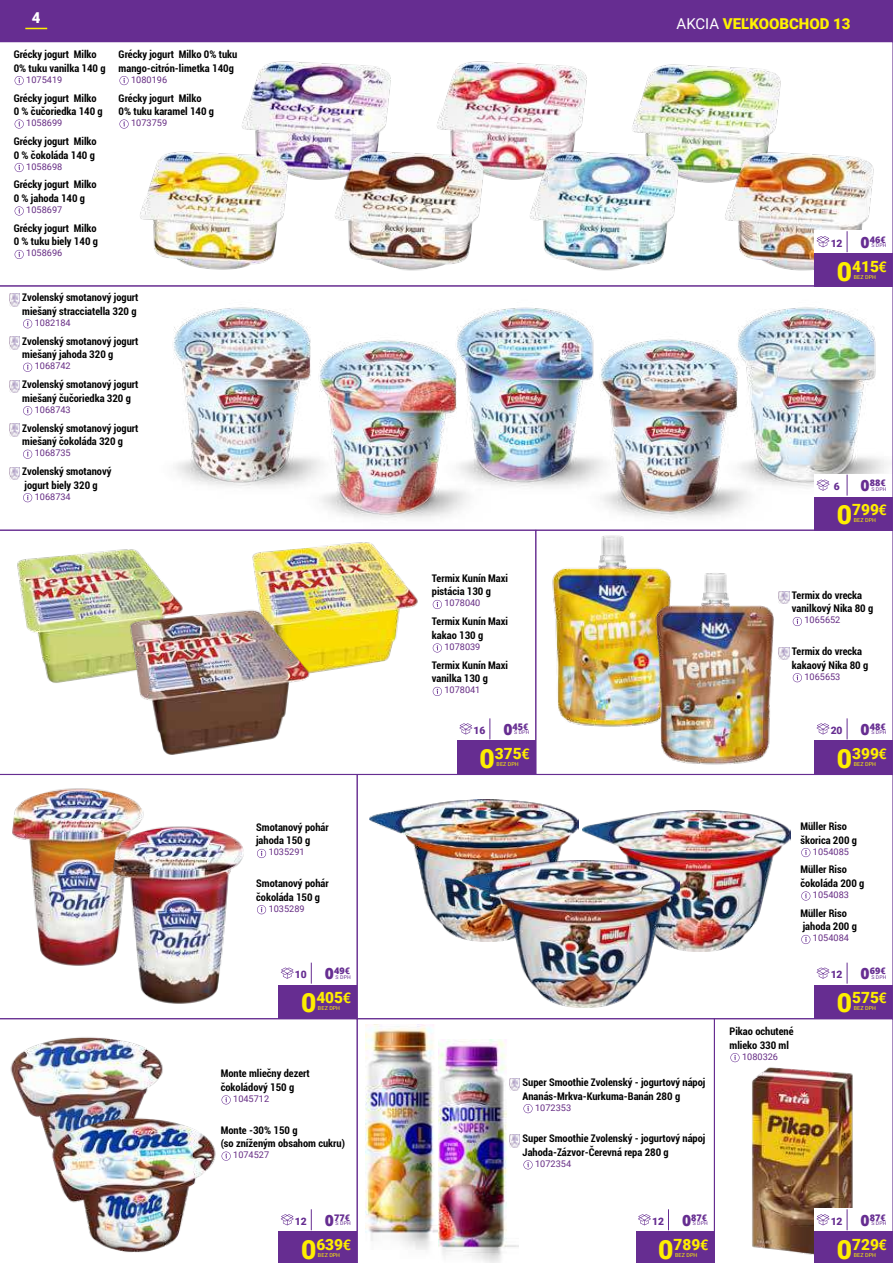
<style>
.page{position:relative;width:893px;height:1263px;background:#fff}
.page>*{position:absolute;margin:0;border:0;box-sizing:border-box;transform-origin:0 0}
.t1{font:900 15.45px "Roboto";color:#feee00}
.t2{font:900 15px "Roboto";color:#fff200}
.t3{font:900 15px "Roboto";color:#fff}
.t4{font:700 condensed 10.5px/13.5px "Roboto";color:#000}
.t5{font:900 10.35px "Roboto";color:#662d91}
.t6{font:9.15px "Roboto";color:#652b83}
.t7{font:800 9.15px "Open Sans";color:#662d91}
.t8{font:5.4px "Roboto";letter-spacing:.015em;color:#fff200}
.t9{font:5.1px "Roboto";letter-spacing:.035em;color:#662d91}
.s1{font-family:"Open Sans";font-weight:800;font-size:15.6px}
.s2{font-size:26.4px}
.s3{font-family:"Fira Sans Condensed";font-weight:600}
.s4{font-weight:400;color:#fff}
.s5{font-size:15.6px}
.s6{font-family:"Roboto";font-weight:900}
</style>
<div class="page">
<div style="left:0;top:0;width:893px;height:42px;background:#662d91"></div>
<svg style="left:25px;top:28px;width:22px;height:1px"></svg>
<svg style="left:793px;top:617px;width:9px;height:9px"></svg>
<svg style="left:787px;top:591px;width:2px;height:13px"></svg>
<img style="left:552px;top:535px;width:95px;height:192px">
<img style="left:647px;top:568px;width:140px;height:197px">
<div style="left:814px;top:741px;width:79px;height:33px;background:#662d91"></div>
<svg style="left:816px;top:723px;width:13px;height:11px"></svg>
<svg style="left:847px;top:718px;width:1px;height:21px"></svg>
<svg style="left:793px;top:673px;width:9px;height:9px"></svg>
<svg style="left:779px;top:647px;width:10px;height:13px"></svg>
<svg style="left:801px;top:848px;width:9px;height:9px"></svg>
<svg style="left:801px;top:891px;width:9px;height:9px"></svg>
<div style="left:814px;top:985px;width:79px;height:33px;background:#662d91"></div>
<svg style="left:816px;top:967px;width:13px;height:12px"></svg>
<svg style="left:847px;top:963px;width:1px;height:21px"></svg>
<svg style="left:801px;top:935px;width:9px;height:9px"></svg>
<img style="left:370px;top:800px;width:208px;height:139px">
<img style="left:582px;top:810px;width:208px;height:142px">
<img style="left:463px;top:860px;width:217px;height:147px">
<img style="left:0;top:42px;width:893px;height:244px">
<img style="left:0;top:286px;width:893px;height:244px">
<img style="left:714px;top:1019px;width:179px;height:244px">
<div style="left:536px;top:530px;width:357px;height:244px;border:1px solid #662d91"></div>
<img style="left:357px;top:1019px;width:357px;height:244px">
<img style="left:0;top:530px;width:536px;height:244px">
<div style="left:357px;top:774px;width:536px;height:245px;border:1px solid #662d91"></div>
<img style="left:0;top:774px;width:357px;height:245px">
<img style="left:0;top:1019px;width:357px;height:244px">
<h2 class="t3" style="left:32px;top:7px;width:10px">4</h2>
<p class="t4" style="left:14px;top:47px;width:93px">Grécky jogurt Milko<br>0% tuku vanilka 140 g</p>
<p class="t6" style="left:26px;top:73px;width:37px">1075419</p>
<p class="t4" style="left:14px;top:91px;width:91px">Grécky jogurt Milko<br>0 % čučoriedka 140 g</p>
<p class="t6" style="left:26px;top:116px;width:37px">1058699</p>
<p class="t4" style="left:14px;top:134px;width:84px">Grécky jogurt Milko<br>0 % čokoláda 140 g</p>
<p class="t6" style="left:26px;top:160px;width:37px">1058698</p>
<p class="t4" style="left:14px;top:178px;width:84px">Grécky jogurt Milko<br>0 % jahoda 140 g</p>
<p class="t6" style="left:26px;top:203px;width:37px">1058697</p>
<p class="t4" style="left:14px;top:221px;width:86px">Grécky jogurt Milko<br>0 % tuku biely 140 g</p>
<p class="t6" style="left:26px;top:247px;width:37px">1058696</p>
<p class="t4" style="left:119px;top:47px;width:120px">Grécky jogurt Milko 0% tuku mango-citrón-limetka 140g</p>
<p class="t6" style="left:131px;top:73px;width:37px">1080196</p>
<p class="t4" style="left:119px;top:91px;width:97px">Grécky jogurt Milko<br>0% tuku karamel 140 g</p>
<p class="t6" style="left:131px;top:116px;width:37px">1073759</p>
<p class="t4" style="left:22px;top:290px;width:118px">Zvolenský smotanový jogurt miešaný stracciatella 320 g</p>
<p class="t6" style="left:35px;top:316px;width:37px">1082184</p>
<p class="t4" style="left:22px;top:334px;width:118px">Zvolenský smotanový jogurt miešaný jahoda 320 g</p>
<p class="t6" style="left:35px;top:360px;width:37px">1068742</p>
<p class="t4" style="left:22px;top:377px;width:118px">Zvolenský smotanový jogurt miešaný čučoriedka 320 g</p>
<p class="t6" style="left:35px;top:403px;width:37px">1068743</p>
<p class="t4" style="left:22px;top:421px;width:118px">Zvolenský smotanový jogurt miešaný čokoláda 320 g</p>
<p class="t6" style="left:35px;top:447px;width:37px">1068735</p>
<p class="t4" style="left:22px;top:464px;width:91px">Zvolenský smotanový jogurt biely 320 g</p>
<p class="t6" style="left:35px;top:490px;width:37px">1068734</p>
<p class="t4" style="left:256px;top:820px;width:74px">Smotanový pohár jahoda 150 g</p>
<p class="t6" style="left:269px;top:846px;width:37px">1035291</p>
<p class="t4" style="left:256px;top:876px;width:74px">Smotanový pohár čokoláda 150 g</p>
<p class="t6" style="left:269px;top:902px;width:37px">1035289</p>
<p class="t5" style="left:295px;top:967px;width:57px">10 <span class="s1">0</span><sup>49</sup><sup>€</sup></p>
<h1 class="t1" style="left:301px;top:987px;width:52px"><span class="s2">0</span>405<span class="s3">€</span></h1>
<p class="t9" style="left:336px;top:973px;width:17px">S DPH</p>
<p class="t8" style="left:318px;top:1004px;width:24px">BEZ DPH</p>
<p class="t4" style="left:221px;top:1066px;width:91px">Monte mliečny dezert čokoládový 150 g</p>
<p class="t6" style="left:233px;top:1092px;width:37px">1045712</p>
<p class="t4" style="left:221px;top:1123px;width:126px">Monte -30% 150 g<br>(so zníženým obsahom cukru)</p>
<p class="t6" style="left:233px;top:1148px;width:37px">1074527</p>
<p class="t5" style="left:295px;top:1214px;width:57px">12 <span class="s1">0</span><sup>77</sup><sup>€</sup></p>
<h1 class="t1" style="left:301px;top:1234px;width:52px"><span class="s2">0</span>639<span class="s3">€</span></h1>
<p class="t9" style="left:336px;top:1220px;width:17px">S DPH</p>
<p class="t8" style="left:318px;top:1251px;width:24px">BEZ DPH</p>
<h2 class="t2" style="left:676px;top:13px;width:175px"><span class="s4">AKCIA</span> VEĽKOOBCHOD 13</h2>
<p class="t5" style="left:831px;top:236px;width:57px">12 <span class="s1">0</span><sup>46</sup><sup>€</sup></p>
<h1 class="t1" style="left:837px;top:256px;width:52px"><span class="s2">0</span>415<span class="s3">€</span></h1>
<p class="t9" style="left:871px;top:242px;width:17px">S DPH</p>
<p class="t8" style="left:854px;top:273px;width:24px">BEZ DPH</p>
<p class="t4" style="left:432px;top:571px;width:78px">Termix Kunín Maxi pistácia 130 g</p>
<p class="t6" style="left:444px;top:597px;width:37px">1078040</p>
<p class="t4" style="left:432px;top:614px;width:78px">Termix Kunín Maxi kakao 130 g</p>
<p class="t6" style="left:444px;top:640px;width:37px">1078039</p>
<p class="t4" style="left:432px;top:658px;width:78px">Termix Kunín Maxi vanilka 130 g</p>
<p class="t6" style="left:444px;top:684px;width:37px">1078041</p>
<p class="t5" style="left:473px;top:723px;width:57px">16 <span class="s1">0</span><sup>45</sup><sup>€</sup></p>
<h1 class="t1" style="left:480px;top:743px;width:52px"><span class="s2">0</span>375<span class="s3">€</span></h1>
<p class="t9" style="left:514px;top:729px;width:17px">S DPH</p>
<p class="t8" style="left:496px;top:760px;width:24px">BEZ DPH</p>
<p class="t4" style="left:523px;top:1075px;width:184px">Super Smoothie Zvolenský - jogurtový nápoj<br>Ananás-Mrkva-Kurkuma-Banán 280 g</p>
<p class="t6" style="left:535px;top:1101px;width:37px">1072353</p>
<p class="t4" style="left:523px;top:1131px;width:184px">Super Smoothie Zvolenský - jogurtový nápoj<br>Jahoda-Zázvor-Čerevná repa 280 g</p>
<p class="t6" style="left:535px;top:1157px;width:37px">1072354</p>
<p class="t5" style="left:652px;top:1214px;width:57px">12 <span class="s1">0</span><sup>87</sup><sup>€</sup></p>
<h1 class="t1" style="left:658px;top:1234px;width:52px"><span class="s2">0</span>789<span class="s3">€</span></h1>
<p class="t9" style="left:693px;top:1220px;width:17px">S DPH</p>
<p class="t8" style="left:675px;top:1251px;width:24px">BEZ DPH</p>
<p class="t5" style="left:834px;top:479px;width:7px">6</p>
<p class="t7" style="left:861px;top:476px;width:27px"><span class="s5">0</span>88<span class="s6">€</span></p>
<h1 class="t1" style="left:837px;top:499px;width:52px"><span class="s2">0</span>799<span class="s3">€</span></h1>
<p class="t9" style="left:871px;top:485px;width:17px">S DPH</p>
<p class="t8" style="left:854px;top:516px;width:24px">BEZ DPH</p>
<p class="t4" style="left:792px;top:588px;width:83px">Termix do vrecka vanilkový Nika 80 g</p>
<p class="t6" style="left:804px;top:614px;width:37px">1065652</p>
<p class="t4" style="left:792px;top:644px;width:78px">Termix do vrecka kakaový Nika 80 g</p>
<p class="t6" style="left:804px;top:670px;width:37px">1065653</p>
<p class="t5" style="left:831px;top:723px;width:57px">20 <span class="s1">0</span><sup>48</sup><sup>€</sup></p>
<h1 class="t1" style="left:837px;top:743px;width:52px"><span class="s2">0</span>399<span class="s3">€</span></h1>
<p class="t9" style="left:871px;top:729px;width:17px">S DPH</p>
<p class="t8" style="left:854px;top:760px;width:24px">BEZ DPH</p>
<p class="t4" style="left:800px;top:819px;width:58px">Müller Riso škorica 200 g</p>
<p class="t6" style="left:813px;top:845px;width:37px">1054085</p>
<p class="t4" style="left:800px;top:863px;width:65px">Müller Riso čokoláda 200 g</p>
<p class="t6" style="left:813px;top:888px;width:37px">1054083</p>
<p class="t4" style="left:800px;top:906px;width:58px">Müller Riso jahoda 200 g</p>
<p class="t6" style="left:813px;top:932px;width:37px">1054084</p>
<p class="t4" style="left:730px;top:1024px;width:66px">Pikao ochutené mlieko 330 ml</p>
<p class="t6" style="left:742px;top:1050px;width:37px">1080326</p>
<p class="t5" style="left:831px;top:967px;width:57px">12 <span class="s1">0</span><sup>69</sup><sup>€</sup></p>
<h1 class="t1" style="left:837px;top:987px;width:52px"><span class="s2">0</span>575<span class="s3">€</span></h1>
<p class="t9" style="left:871px;top:973px;width:17px">S DPH</p>
<p class="t8" style="left:854px;top:1004px;width:24px">BEZ DPH</p>
<p class="t5" style="left:831px;top:1214px;width:57px">12 <span class="s1">0</span><sup>87</sup><sup>€</sup></p>
<h1 class="t1" style="left:837px;top:1234px;width:52px"><span class="s2">0</span>729<span class="s3">€</span></h1>
<p class="t9" style="left:871px;top:1220px;width:17px">S DPH</p>
<p class="t8" style="left:854px;top:1251px;width:24px">BEZ DPH</p>
</div>
